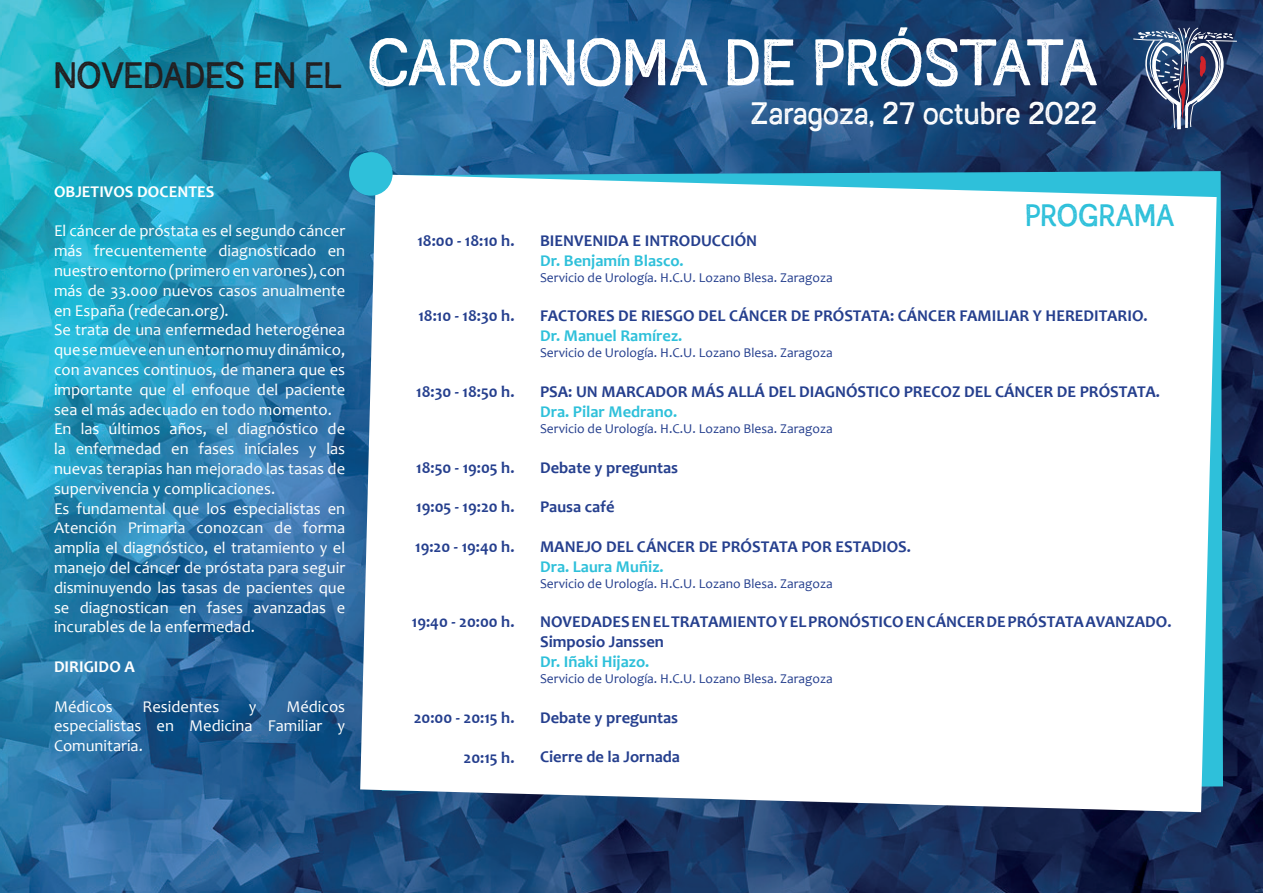
<style>
.page{position:relative;width:1263px;height:893px;background:#fff}
.page>*{position:absolute;margin:0;border:0;box-sizing:border-box;transform-origin:0 0}
.t1{font:61.2px "Austral Sans Stamp";letter-spacing:.005em;color:#fff}
.t2{font:28.95px "Austral Sans Stamp";letter-spacing:.01em;color:#fff}
.t3{font:28.95px "Austral Sans Stamp";letter-spacing:.01em;color:#2ec0da}
.t4{font:16.5px/19.8px "Candara";color:#fff}
.t5{font:700 16.5px/19.8px "Candara";color:#253f8e}
.t6{font:700 16.5px "Candara";color:#2ec0da}
.t7{font:700 16.5px "Candara";color:#fff}
.t8{font:13.5px "Candara";color:#253f8e}
.s1{font-size:34.35px;color:#231f20}
</style>
<div class="page">
<img style="left:0;top:0;width:1263px;height:893px">
<svg style="left:360px;top:174px;width:856px;height:638px"></svg>
<svg style="left:1129px;top:27px;width:115px;height:106px;background:#405277"></svg>
<div style="left:349px;top:152px;width:44px;height:44px;background:#2ec0da;border-radius:50%"></div>
<h1 class="t1" style="left:54px;top:16px;width:1045px"><span class="s1">NOVEDADES EN EL</span> CARCINOMA DE PRÓSTATA</h1>
<h2 class="t2" style="left:750px;top:91px;width:348px">Zaragoza, 27 octubre 2022</h2>
<p class="t7" style="left:54px;top:181px;width:162px">OBJETIVOS DOCENTES</p>
<p class="t4" style="left:54px;top:221px;width:293px">El cáncer de próstata es el segundo cáncer más frecuentemente diagnosticado en nuestro entorno (primero en varones), con más de 33.000 nuevos casos anualmente en España (redecan.org).<br>Se trata de una enfermedad heterogénea que se mueve en un entorno muy dinámico, con avances continuos, de manera que es importante que el enfoque del paciente sea el más adecuado en todo momento.<br>En las últimos años, el diagnóstico de la enfermedad en fases iniciales y las nuevas terapias han mejorado las tasas de supervivencia y complicaciones.<br>Es fundamental que los especialistas en Atención Primaria conozcan de forma amplia el diagnóstico, el tratamiento y el manejo del cáncer de próstata para seguir disminuyendo las tasas de pacientes que se diagnostican en fases avanzadas e incurables de la enfermedad.</p>
<p class="t7" style="left:54px;top:656px;width:82px">DIRIGIDO A</p>
<p class="t4" style="left:54px;top:696px;width:60px">Médicos</p>
<p class="t4" style="left:143px;top:696px;width:78px">Residentes</p>
<p class="t4" style="left:249px;top:696px;width:9px">y</p>
<p class="t4" style="left:54px;top:696px;width:293px;text-align:justify;text-indent:232px">Médicos especialistas en Medicina Familiar y Comunitaria.</p>
<p class="t5" style="left:417px;top:230px;width:99px">18:00 - 18:10 h.</p>
<p class="t5" style="left:418px;top:306px;width:98px">18:10 - 18:30 h.</p>
<p class="t5" style="left:416px;top:382px;width:100px">18:30 - 18:50 h.</p>
<p class="t5" style="left:416px;top:457px;width:100px">18:50 - 19:05 h.</p>
<p class="t5" style="left:416px;top:497px;width:100px">19:05 - 19:20 h.</p>
<p class="t5" style="left:415px;top:536px;width:101px">19:20 - 19:40 h.</p>
<p class="t5" style="left:412px;top:612px;width:104px">19:40 - 20:00 h.</p>
<p class="t5" style="left:414px;top:707px;width:102px">20:00 - 20:15 h.</p>
<p class="t5" style="left:463px;top:747px;width:53px">20:15 h.</p>
<h2 class="t3" style="left:1025px;top:193px;width:151px">PROGRAMA</h2>
<p class="t5" style="left:540px;top:230px;width:219px">BIENVENIDA E INTRODUCCIÓN</p>
<p class="t6" style="left:540px;top:250px;width:145px">Dr. Benjamín Blasco.</p>
<p class="t8" style="left:540px;top:269px;width:294px">Servicio de Urología. H.C.U. Lozano Blesa. Zaragoza</p>
<p class="t5" style="left:540px;top:306px;width:609px">FACTORES DE RIESGO DEL CÁNCER DE PRÓSTATA: CÁNCER FAMILIAR Y HEREDITARIO.</p>
<p class="t6" style="left:540px;top:326px;width:144px">Dr. Manuel Ramírez.</p>
<p class="t8" style="left:540px;top:345px;width:294px">Servicio de Urología. H.C.U. Lozano Blesa. Zaragoza</p>
<p class="t5" style="left:540px;top:382px;width:621px">PSA: UN MARCADOR MÁS ALLÁ DEL DIAGNÓSTICO PRECOZ DEL CÁNCER DE PRÓSTATA.</p>
<p class="t6" style="left:540px;top:401px;width:139px">Dra. Pilar Medrano.</p>
<p class="t8" style="left:540px;top:420px;width:294px">Servicio de Urología. H.C.U. Lozano Blesa. Zaragoza</p>
<p class="t5" style="left:540px;top:457px;width:140px">Debate y preguntas</p>
<p class="t5" style="left:540px;top:497px;width:76px">Pausa café</p>
<p class="t5" style="left:540px;top:536px;width:372px">MANEJO DEL CÁNCER DE PRÓSTATA POR ESTADIOS.</p>
<p class="t6" style="left:540px;top:556px;width:125px">Dra. Laura Muñiz.</p>
<p class="t8" style="left:540px;top:575px;width:294px">Servicio de Urología. H.C.U. Lozano Blesa. Zaragoza</p>
<p class="t5" style="left:540px;top:612px;width:633px">NOVEDADES EN EL TRATAMIENTO Y EL PRONÓSTICO EN CÁNCER DE PRÓSTATA AVANZADO.<br>Simposio Janssen</p>
<p class="t6" style="left:540px;top:651px;width:111px">Dr. Iñaki Hijazo.</p>
<p class="t8" style="left:540px;top:670px;width:294px">Servicio de Urología. H.C.U. Lozano Blesa. Zaragoza</p>
<p class="t5" style="left:540px;top:707px;width:140px">Debate y preguntas</p>
<p class="t5" style="left:540px;top:747px;width:141px">Cierre de la Jornada</p>
</div>
